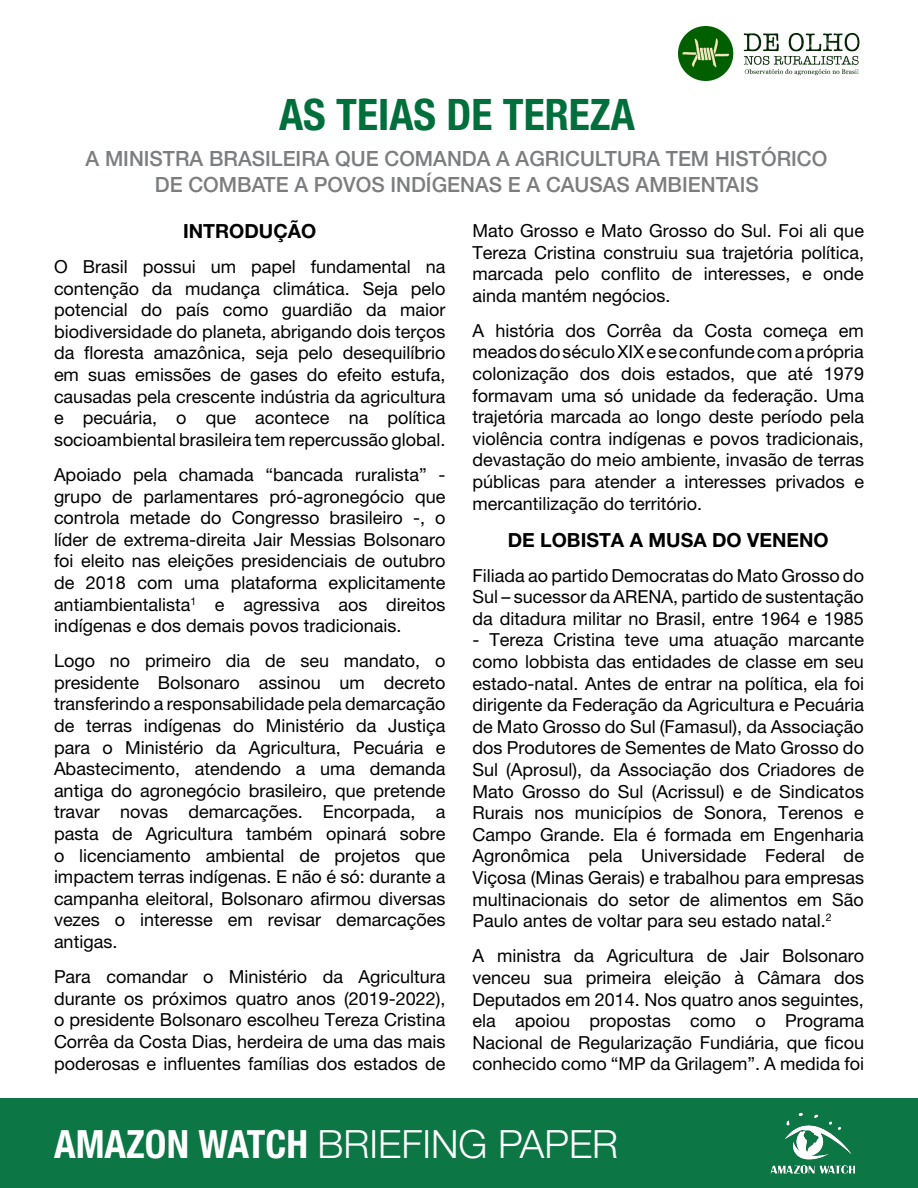
<style>
.page{position:relative;width:918px;height:1188px;background:#fff}
.page>*{position:absolute;margin:0;border:0;box-sizing:border-box;transform-origin:0 0}
.t1{font:700 condensed 43.5px "Helvetica Neue LT Std";color:#006f3c}
.t2{font:300 39px "Helvetica Neue LT Std";color:#fff}
.Sub-title{font:500 21px/25.2px "Helvetica Neue LT Std";color:#7b7d7f;text-align:center}
.Photo_caption{font:700 19.5px "Helvetica Neue LT Std";color:#000}
.Photo_caption-2{font:18px/21.6px "Helvetica Neue LT Std";color:#000;text-align:justify}
.s1{font-weight:700;font-stretch:condensed}
</style>
<div class="page">
<div style="left:0;top:1098px;width:918px;height:90px;background:#0d7645"></div>
<img style="left:771px;top:1112px;width:84px;height:62px">
<img style="left:679px;top:26px;width:180px;height:55px">
<p class="t1" style="left:279px;top:89px;width:357px">AS TEIAS DE TEREZA</p>
<p class="Sub-title" style="left:86px;top:146px;width:743px">A MINISTRA BRASILEIRA QUE COMANDA A AGRICULTURA TEM HISTÓRICO<br>DE COMBATE A POVOS INDÍGENAS E A CAUSAS AMBIENTAIS</p>
<p class="Photo_caption" style="left:183px;top:219px;width:135px">INTRODUÇÃO</p>
<p class="Photo_caption-2" style="left:54px;top:256px;width:393px">O Brasil possui um papel fundamental na contenção da mudança climática. Seja pelo potencial do país como guardião da maior biodiversidade do planeta, abrigando dois terços da floresta amazônica, seja pelo desequilíbrio em suas emissões de gases do efeito estufa, causadas pela crescente indústria da agricultura e pecuária, o que acontece na política socioambiental brasileira tem repercussão global.</p>
<p class="Photo_caption-2" style="left:54px;top:464px;width:393px">Apoiado pela chamada “bancada ruralista” - grupo de parlamentares pró-agronegócio que controla metade do Congresso brasileiro -, o líder de extrema-direita Jair Messias Bolsonaro foi eleito nas eleições presidenciais de outubro de 2018 com uma plataforma explicitamente antiambientalista<sup>1</sup> e agressiva aos direitos indígenas e dos demais povos tradicionais.</p>
<p class="Photo_caption-2" style="left:54px;top:650px;width:393px">Logo no primeiro dia de seu mandato, o presidente Bolsonaro assinou um decreto transferindo a responsabilidade pela demarcação de terras indígenas do Ministério da Justiça para o Ministério da Agricultura, Pecuária e Abastecimento, atendendo a uma demanda antiga do agronegócio brasileiro, que pretende travar novas demarcações. Encorpada, a pasta de Agricultura também opinará sobre o licenciamento ambiental de projetos que impactem terras indígenas. E não é só: durante a campanha eleitoral, Bolsonaro afirmou diversas vezes o interesse em revisar demarcações antigas.</p>
<p class="Photo_caption-2" style="left:54px;top:966px;width:393px">Para comandar o Ministério da Agricultura durante os próximos quatro anos (2019-2022), o presidente Bolsonaro escolheu Tereza Cristina Corrêa da Costa Dias, herdeira de uma das mais poderosas e influentes famílias dos estados de</p>
<p class="Photo_caption-2" style="left:472px;top:219px;width:393px">Mato Grosso e Mato Grosso do Sul. Foi ali que Tereza Cristina construiu sua trajetória política, marcada pelo conflito de interesses, e onde ainda mantém negócios.</p>
<p class="Photo_caption-2" style="left:472px;top:319px;width:393px">A história dos Corrêa da Costa começa em meados do século XIX e se confunde com a própria colonização dos dois estados, que até 1979 formavam uma só unidade da federação. Uma trajetória marcada ao longo deste período pela violência contra indígenas e povos tradicionais, devastação do meio ambiente, invasão de terras públicas para atender a interesses privados e mercantilização do território.</p>
<p class="Photo_caption" style="left:508px;top:527px;width:323px">DE LOBISTA A MUSA DO VENENO</p>
<p class="Photo_caption-2" style="left:472px;top:564px;width:393px">Filiada ao partido Democratas do Mato Grosso do Sul – sucessor da ARENA, partido de sustentação da ditadura militar no Brasil, entre 1964 e 1985</p>
<p class="Photo_caption-2" style="left:472px;top:629px;width:393px">- Tereza Cristina teve uma atuação marcante como lobbista das entidades de classe em seu estado-natal. Antes de entrar na política, ela foi dirigente da Federação da Agricultura e Pecuária de Mato Grosso do Sul (Famasul), da Associação dos Produtores de Sementes de Mato Grosso do Sul (Aprosul), da Associação dos Criadores de Mato Grosso do Sul (Acrissul) e de Sindicatos Rurais nos municípios de Sonora, Terenos e Campo Grande. Ela é formada em Engenharia Agronômica pela Universidade Federal de Viçosa (Minas Gerais) e trabalhou para empresas multinacionais do setor de alimentos em São Paulo antes de voltar para seu estado natal.<sup>2</sup></p>
<p class="Photo_caption-2" style="left:472px;top:945px;width:393px">A ministra da Agricultura de Jair Bolsonaro venceu sua primeira eleição à Câmara dos Deputados em 2014. Nos quatro anos seguintes, ela apoiou propostas como o Programa Nacional de Regularização Fundiária, que ficou conhecido como “MP da Grilagem”. A medida foi</p>
<h2 class="t2" style="left:54px;top:1120px;width:566px"><span class="s1">AMAZON WATCH</span> BRIEFING PAPER</h2>
</div>
